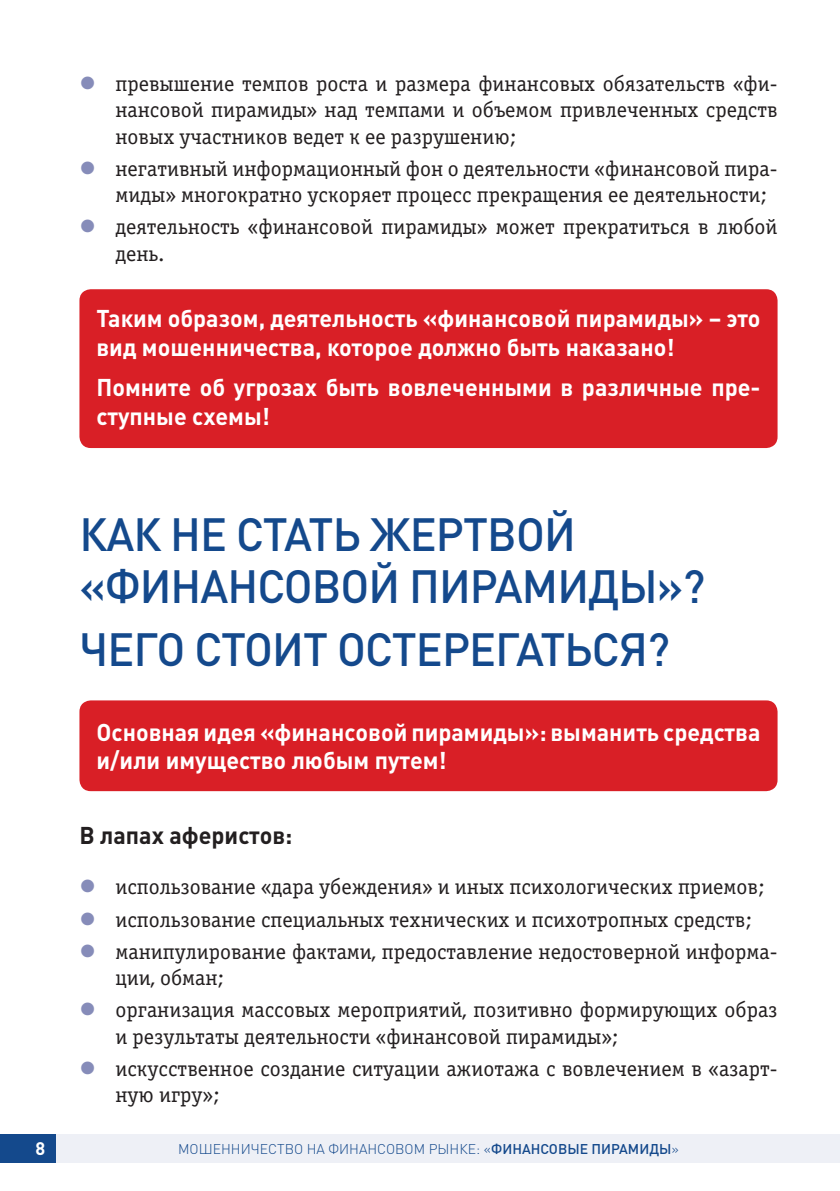
<style>
.page{position:relative;width:840px;height:1191px;background:#fff}
.page>*{position:absolute;margin:0;border:0;box-sizing:border-box;transform-origin:0 0}
.t1{font:500 46px/52px "DIN Pro";letter-spacing:-.02em;color:#14498c}
.t2{font:700 24px/28.8px "DIN Pro";color:#fff}
.t3{font:700 24px "DIN Pro";color:#231f20}
.t4{font:22px/26.4px "Officina Serif C";color:#231f20}
.t5{font:700 18px "DIN Pro";color:#fff}
.t6{font:300 14px "DIN Pro";color:#14498c}
.s1{font-weight:500}
</style>
<div class="page">
<div style="left:0;top:1134px;width:57px;height:28px;background:#14498c"></div>
<div style="left:57px;top:1134px;width:782px;height:28px;background:#eef0f6"></div>
<div style="left:79px;top:289px;width:698px;height:159px;background:#d91f26;border-radius:11px"></div>
<div style="left:79px;top:700px;width:698px;height:91px;background:#d91f26;border-radius:11px"></div>
<p class="t4" style="left:115px;top:71px;width:663px;text-align:justify">превышение темпов роста и размера финансовых обязательств «фи&shy;нансовой пирамиды» над темпами и объемом привлеченных средств новых участников ведет к ее разрушению;</p>
<p class="t4" style="left:115px;top:155px;width:663px">негативный информационный фон о деятельности «финансовой пира&shy;миды» многократно ускоряет процесс прекращения ее деятельности;</p>
<p class="t4" style="left:115px;top:214px;width:663px">деятельность «финансовой пирамиды» может прекратиться в любой день.</p>
<p class="t2" style="left:96px;top:303px;width:665px">Таким образом, деятельность «финансовой пирамиды» – это вид мошенничества, которое должно быть наказано!</p>
<p class="t2" style="left:96px;top:372px;width:665px">Помните об угрозах быть вовлеченными в различные пре&shy;ступные схемы!</p>
<h1 class="t1" style="left:79px;top:506px;width:627px">КАК НЕ СТАТЬ ЖЕРТВОЙ «ФИНАНСОВОЙ ПИРАМИДЫ»?</h1>
<h1 class="t1" style="left:79px;top:621px;width:591px">ЧЕГО СТОИТ ОСТЕРЕГАТЬСЯ?</h1>
<p class="t2" style="left:96px;top:716px;width:665px">Основная идея «финансовой пирамиды»: выманить средства и/или имущество любым путем!</p>
<p class="t3" style="left:79px;top:819px;width:214px">В лапах аферистов:</p>
<p class="t4" style="left:115px;top:871px;width:663px;line-height:32px">использование «дара убеждения» и иных психологических приемов; использование специальных технических и психотропных средств; манипулирование фактами, предоставление недостоверной информа-</p>
<p class="t4" style="left:115px;top:962px;width:663px;line-height:32px">ции, обман;<br>организация массовых мероприятий, позитивно формирующих образ</p>
<p class="t4" style="left:115px;top:1020px;width:663px;line-height:32px">и результаты деятельности «финансовой пирамиды»;<br>искусственное создание ситуации ажиотажа с вовлечением в «азарт-</p>
<p class="t4" style="left:115px;top:1081px;width:106px">ную игру»;</p>
<p class="t5" style="left:36px;top:1136px;width:11px">8</p>
<p class="t6" style="left:178px;top:1139px;width:502px">МОШЕННИЧЕСТВО НА ФИНАНСОВОМ РЫНКЕ: «<span class="s1">ФИНАНСОВЫЕ ПИРАМИДЫ</span>»</p>
</div>
